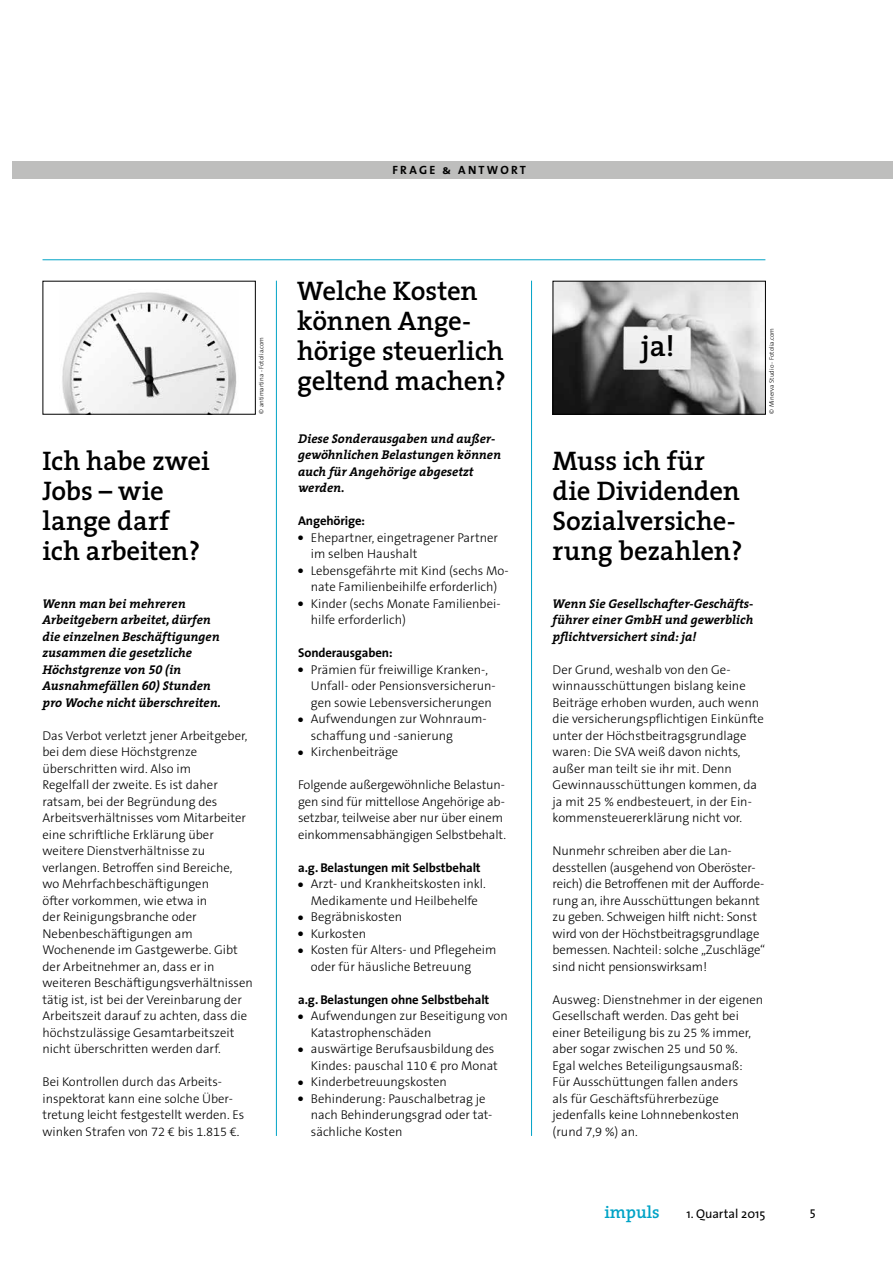
<style>
.page{position:relative;width:893px;height:1263px;background:#fff}
.page>*{position:absolute;margin:0;border:0;box-sizing:border-box;transform-origin:0 0}
.t1{font:600 29.4px "The Serif";color:#000}
.t2{font:600 27px/30px "The Serif";letter-spacing:-.01em;color:#000}
.t3{font:600 17.25px "The Serif";color:#00a3c6}
.t4{font:300 12.75px/16.5px "The Sans B3";color:#000}
.t5{font:italic 700 12.75px/16.5px "The Serif";color:#000}
.t6{font:700 12.75px "The Sans";letter-spacing:-.01em;color:#000}
.t7{font:12.75px "The Sans";color:#000}
.t8{font:12.75px "The Sans Caps";color:#000}
.t9{font:12px "The Sans Bold Caps";letter-spacing:.19em;color:#000}
.t10{font:300 6.45px "The Sans";color:#000}
.s1{font-family:"The Serif Bold Expert";font-weight:400}
</style>
<div class="page">
<hr style="left:531px;top:281px;width:1px;height:855px;background:#00a3c6">
<hr style="left:276px;top:281px;width:1px;height:855px;background:#00a3c6">
<hr style="left:43px;top:259px;width:722px;height:1px;background:#00a3c6">
<div style="left:13px;top:162px;width:880px;height:17px;background:#bebebd"></div>
<img style="left:62px;top:292px;width:175px;height:121px">
<div style="left:43px;top:281px;width:213px;height:134px;border:1px solid #000"></div>
<img style="left:555px;top:283px;width:209px;height:130px">
<div style="left:553px;top:281px;width:213px;height:134px;border:1px solid #000"></div>
<p class="t9" style="left:392px;top:160px;width:135px">FRAGE &amp; ANTWORT</p>
<h2 class="t2" style="left:297px;top:276px;width:210px">Welche Kosten können Ange&shy;hörige steuerlich geltend machen?</h2>
<p class="t10" style="left:256px;top:414px;width:78px;rotate:-90deg">© antimartina - Fotolia.com</p>
<p class="t10" style="left:766px;top:414px;width:87px;rotate:-90deg">© Minerva Studio - Fotolia.com</p>
<h1 class="t1" style="left:641px;top:322px;width:35px">ja!</h1>
<h2 class="t2" style="left:43px;top:445px;width:169px">Ich habe zwei<br>Jobs – wie lange darf ich arbeiten?</h2>
<p class="t5" style="left:43px;top:595px;width:180px">Wenn man bei mehreren<br>Arbeitgebern arbeitet, dürfen die einzelnen Beschäftigungen zusammen die gesetzliche<br>Höchstgrenze von <span class="s1">50</span> (in<br>Ausnahmefällen <span class="s1">60</span>) Stunden pro Woche nicht überschreiten.</p>
<p class="t4" style="left:43px;top:728px;width:212px">Das Verbot verletzt jener Arbeitgeber, bei dem diese Höchstgrenze überschritten wird. Also im<br>Regelfall der zweite. Es ist daher ratsam, bei der Begründung des Arbeitsverhältnisses vom Mitarbeiter eine schriftliche Erklärung über weitere Dienstverhältnisse zu verlangen. Betroffen sind Bereiche,<br>wo Mehrfachbeschäftigungen<br>öfter vorkommen, wie etwa in<br>der Reinigungsbranche oder Nebenbeschäftigungen am Wochenende im Gastgewerbe. Gibt der Arbeitnehmer an, dass er in weiteren Beschäftigungsverhältnissen tätig ist, ist bei der Vereinbarung der Arbeitszeit darauf zu achten, dass die höchstzulässige Gesamtarbeitszeit nicht überschritten werden darf.</p>
<p class="t4" style="left:43px;top:1074px;width:203px">Bei Kontrollen durch das Arbeits&shy;inspektorat kann eine solche Über&shy;tretung leicht festgestellt werden. Es winken Strafen von 72 € bis 1.815 €.</p>
<p class="t5" style="left:298px;top:430px;width:205px">Diese Sonderausgaben und außer&shy;gewöhnlichen Belastungen können auch für Angehörige abgesetzt werden.</p>
<p class="t6" style="left:298px;top:510px;width:68px">Angehörige:</p>
<p class="t4" style="left:311px;top:530px;width:189px;text-indent:-13px">● Ehepartner, eingetragener Partner im selben Haushalt</p>
<p class="t4" style="left:298px;top:563px;width:212px;text-align:center">● Lebensgefährte mit Kind (sechs Mo&shy;nate Familienbeihilfe erforderlich)</p>
<p class="t4" style="left:311px;top:596px;width:191px;text-indent:-13px">● Kinder (sechs Monate Familienbei&shy;hilfe erforderlich)</p>
<p class="t6" style="left:298px;top:642px;width:96px">Sonderausgaben:</p>
<p class="t4" style="left:311px;top:662px;width:186px;text-indent:-13px">● Prämien für freiwillige Kranken-,<br>Unfall- oder Pensionsversicherun&shy;gen sowie Lebensversicherungen</p>
<p class="t4" style="left:311px;top:711px;width:177px;text-indent:-13px">● Aufwendungen zur Wohnraum&shy;schaffung und -sanierung</p>
<p class="t4" style="left:298px;top:744px;width:102px">● Kirchenbeiträge</p>
<p class="t4" style="left:298px;top:777px;width:210px">Folgende außergewöhnliche Belastun&shy;gen sind für mittellose Angehörige ab&shy;setzbar, teilweise aber nur über einem einkommensabhängigen Selbstbehalt.</p>
<p class="t6" style="left:298px;top:857px;width:184px">a.g. Belastungen mit Selbstbehalt</p>
<p class="t4" style="left:298px;top:876px;width:189px;text-align:center">● Arzt- und Krankheitskosten inkl.<br>Medikamente und Heilbehelfe</p>
<p class="t4" style="left:298px;top:909px;width:105px">● Begräbniskosten</p>
<p class="t4" style="left:298px;top:926px;width:69px">● Kurkosten</p>
<p class="t4" style="left:311px;top:942px;width:187px;text-indent:-13px">● Kosten für Alters- und Pflegeheim oder für häusliche Betreuung</p>
<p class="t6" style="left:298px;top:989px;width:193px">a.g. Belastungen ohne Selbstbehalt</p>
<p class="t4" style="left:311px;top:1008px;width:198px;text-indent:-13px">● Aufwendungen zur Beseitigung von<br>Katastrophenschäden</p>
<p class="t4" style="left:298px;top:1041px;width:201px;text-align:right">● auswärtige Berufsausbildung des<br>Kindes: pauschal 110 € pro Monat</p>
<p class="t4" style="left:298px;top:1074px;width:150px">● Kinderbetreuungskosten</p>
<p class="t4" style="left:311px;top:1091px;width:183px;text-indent:-13px">● Behinderung: Pauschalbetrag je nach Behinderungsgrad oder tat&shy;sächliche Kosten</p>
<h2 class="t2" style="left:553px;top:445px;width:191px">Muss ich für die Dividenden<br>Sozialversiche&shy;rung bezahlen?</h2>
<p class="t5" style="left:553px;top:595px;width:202px;text-align:justify">Wenn Sie Gesellschafter-Geschäfts&shy;führer einer GmbH und gewerblich pflichtversichert sind: ja!</p>
<p class="t4" style="left:553px;top:662px;width:213px">Der Grund, weshalb von den Ge&shy;winnausschüttungen bislang keine Beiträge erhoben wurden, auch wenn die versicherungspflichtigen Einkünfte unter der Höchstbeitragsgrundlage waren: Die SVA weiß davon nichts, außer man teilt sie ihr mit. Denn Gewinnausschüttungen kommen, da ja mit 25 % endbesteuert, in der Ein&shy;kommensteuererklärung nicht vor.</p>
<p class="t4" style="left:553px;top:843px;width:214px">Nunmehr schreiben aber die Lan&shy;desstellen (ausgehend von Oberöster&shy;reich) die Betroffenen mit der Aufforde&shy;rung an, ihre Ausschüttungen bekannt zu geben. Schweigen hilft nicht: Sonst wird von der Höchstbeitragsgrundlage bemessen. Nachteil: solche „Zuschläge“ sind nicht pensionswirksam!</p>
<p class="t4" style="left:553px;top:992px;width:212px">Ausweg: Dienstnehmer in der eigenen<br>Gesellschaft werden. Das geht bei einer Beteiligung bis zu 25 % immer, aber sogar zwischen 25 und 50 %.<br>Egal welches Beteiligungsausmaß:<br>Für Ausschüttungen fallen anders<br>als für Geschäftsführerbezüge jedenfalls keine Lohnnebenkosten (rund 7,9 %) an.</p>
<h3 class="t3" style="left:604px;top:1198px;width:57px">impuls</h3>
<p class="t7" style="left:686px;top:1203px;width:80px">1. Quartal 2015</p>
<p class="t8" style="left:810px;top:1203px;width:7px">5</p>
</div>
